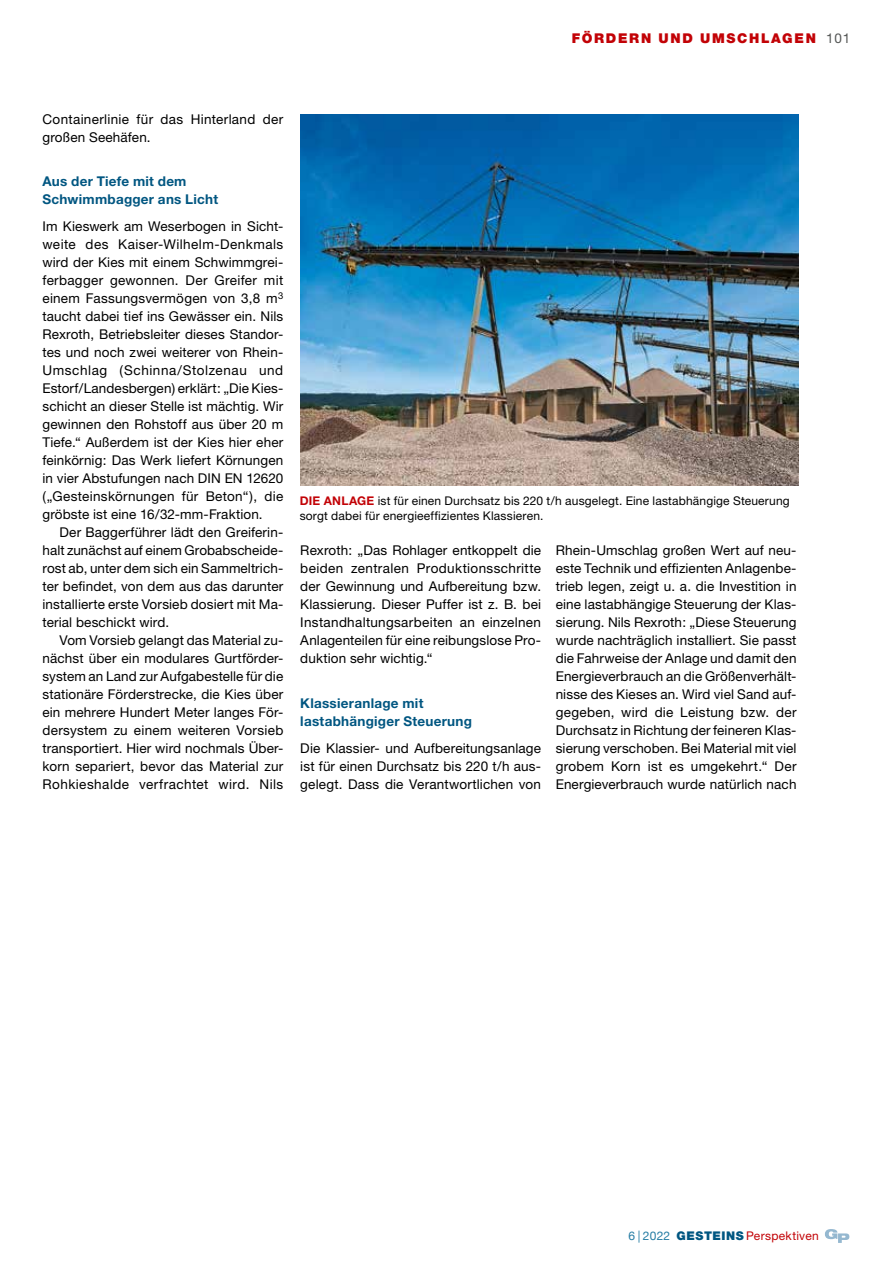
<style>
.page{position:relative;width:893px;height:1263px;background:#fff}
.page>*{position:absolute;margin:0;border:0;box-sizing:border-box;transform-origin:0 0}
.t1{font:13.5px/18px "Helvetica Neue";letter-spacing:.01em;color:#000;text-align:justify}
.t2{font:700 13.5px/18px "Helvetica Neue";letter-spacing:.02em;color:#005681}
.t3{font:900 13.5px "Helvetica Neue";letter-spacing:.125em;color:#c20206}
.t4{font:13.5px "Helvetica Neue";color:#555756}
.t5{font:12px/14.2px "Helvetica Neue";letter-spacing:.015em;color:#000}
.t6{font:12px "Helvetica Neue";letter-spacing:.025em;color:#c20206}
.s1{font-weight:700;color:#c20206}
.s2{color:#267da4}
.s3{font-weight:900;color:#005681}
</style>
<div class="page">
<img style="left:300px;top:115px;width:499px;height:371px">
<svg style="left:825px;top:1229px;width:24px;height:14px"></svg>
<p class="t3" style="left:572px;top:30px;width:246px">FÖRDERN UND UMSCHLAGEN</p>
<p class="t4" style="left:826px;top:30px;width:26px">101</p>
<p class="t1" style="left:43px;top:110px;width:242px">Containerlinie für das Hinterland der großen Seehäfen.</p>
<p class="t2" style="left:43px;top:172px;width:177px">Aus der Tiefe mit dem<br>Schwimmbagger ans Licht</p>
<p class="t1" style="left:43px;top:217px;width:242px">Im Kieswerk am Weserbogen in Sicht&shy;weite des Kaiser-Wilhelm-Denkmals wird der Kies mit einem Schwimmgrei&shy;ferbagger gewonnen. Der Greifer mit einem Fassungsvermögen von 3,8 m<sup>3 </sup>taucht dabei tief ins Gewässer ein. Nils Rexroth, Betriebsleiter dieses Standor&shy;tes und noch zwei weiterer von Rhein-Umschlag (Schinna/Stolzenau und Estorf/Landesbergen) erklärt: „Die Kies&shy;schicht an dieser Stelle ist mächtig. Wir gewinnen den Rohstoff aus über 20 m Tiefe.“ Außerdem ist der Kies hier eher feinkörnig: Das Werk liefert Körnungen in vier Abstufungen nach DIN EN 12620 („Gesteinskörnungen für Beton“), die gröbste ist eine 16/32-mm-Fraktion.</p>
<p class="t1" style="left:43px;top:523px;width:242px;text-indent:17px">Der Baggerführer lädt den Greiferin&shy;halt zunächst auf einem Grobabscheide&shy;rost ab, unter dem sich ein Sammeltrich&shy;ter befindet, von dem aus das darunter installierte erste Vorsieb dosiert mit Ma&shy;terial beschickt wird.</p>
<p class="t1" style="left:43px;top:631px;width:242px;text-indent:17px">Vom Vorsieb gelangt das Material zu&shy;nächst über ein modulares Gurtförder&shy;system an Land zur Aufgabestelle für die stationäre Förderstrecke, die Kies über ein mehrere Hundert Meter langes För&shy;dersystem zu einem weiteren Vorsieb transportiert. Hier wird nochmals Über&shy;korn separiert, bevor das Material zur Rohkieshalde verfrachtet wird. Nils</p>
<p class="t5" style="left:300px;top:494px;width:491px"><span class="s1">DIE ANLAGE</span> ist für einen Durchsatz bis 220 t/h ausgelegt. Eine lastabhängige Steuerung sorgt dabei für energieeffizientes Klassieren.</p>
<p class="t1" style="left:300px;top:541px;width:242px">Rexroth: „Das Rohlager entkoppelt die beiden zentralen Produktionsschritte der Gewinnung und Aufbereitung bzw.<br>Klassierung. Dieser Puffer ist z. B. bei Instandhaltungsarbeiten an einzelnen Anlagenteilen für eine reibungslose Pro&shy;duktion sehr wichtig.“</p>
<p class="t2" style="left:300px;top:694px;width:173px">Klassieranlage mit lastabhängiger Steuerung</p>
<p class="t1" style="left:300px;top:739px;width:242px">Die Klassier- und Aufbereitungsanlage ist für einen Durchsatz bis 220 t/h aus&shy;gelegt. Dass die Verantwortlichen von</p>
<p class="t1" style="left:556px;top:541px;width:242px">Rhein-Umschlag großen Wert auf neu&shy;este Technik und effizienten Anlagenbe&shy;trieb legen, zeigt u. a. die Investition in eine lastabhängige Steuerung der Klas&shy;sierung. Nils Rexroth: „Diese Steuerung wurde nachträglich installiert. Sie passt die Fahrweise der Anlage und damit den Energieverbrauch an die Größenverhält&shy;nisse des Kieses an. Wird viel Sand auf&shy;gegeben, wird die Leistung bzw. der Durchsatz in Richtung der feineren Klas&shy;sierung verschoben. Bei Material mit viel grobem Korn ist es umgekehrt.“ Der Energieverbrauch wurde natürlich nach</p>
<p class="t6" style="left:628px;top:1229px;width:192px"><span class="s2">6 | 2022</span> <span class="s3">GESTEINS</span> Perspektiven</p>
</div>
